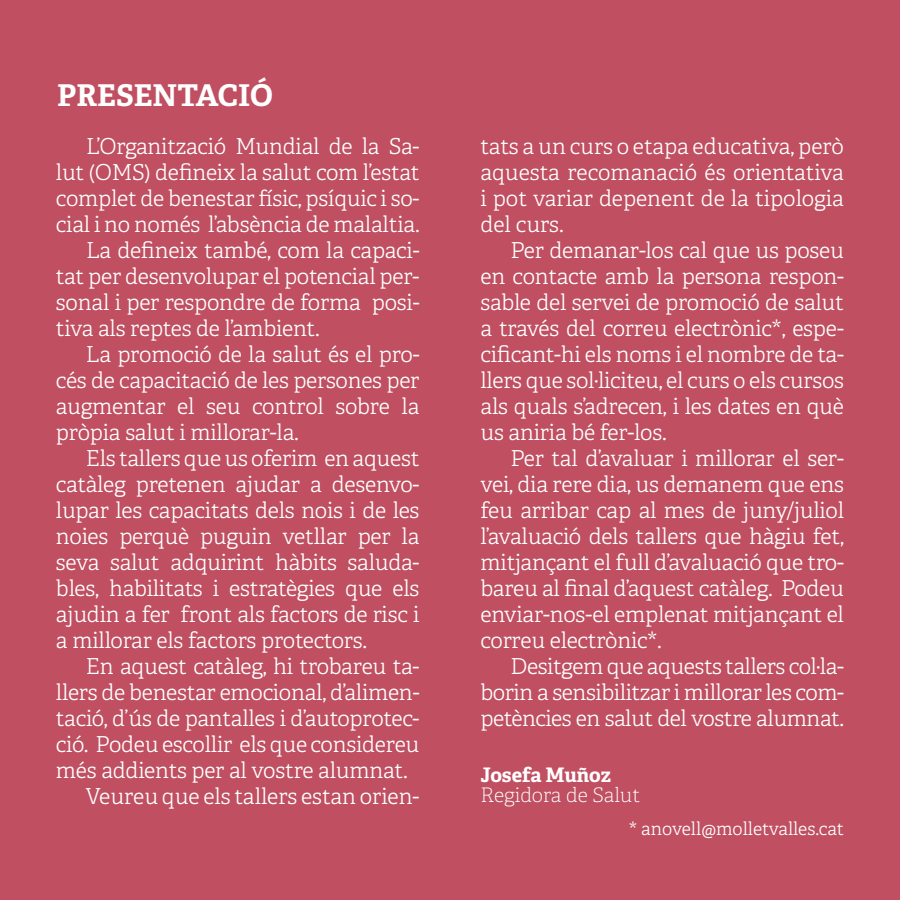
<style>
.page{position:relative;width:900px;height:900px;background:#fff}
.page>*{position:absolute;margin:0;border:0;box-sizing:border-box;transform-origin:0 0}
.t1{font:700 30px "Adelle PE";color:#fff}
.t2{font:22px/26px "Adelle PE Lt";letter-spacing:-.01em;color:#fff;text-align:justify}
.t3{font:20px "Adelle PE Th";letter-spacing:-.005em;color:#fff}
.t4{font:700 20px "Adelle PE";letter-spacing:-.005em;color:#fff}
.t5{font:18px "Adelle PE Lt";letter-spacing:-.005em;color:#fff}
</style>
<div class="page">
<div style="left:0;top:1px;width:899px;height:899px;background:#bf4f61"></div>
<h1 class="t1" style="left:57px;top:73px;width:217px">PRESENTACIÓ</h1>
<p class="t2" style="left:86px;top:133px;width:335px">L’Organització Mundial de la Sa-</p>
<p class="t2" style="left:56px;top:159px;width:365px">lut (OMS) defineix la salut com l’estat</p>
<p class="t2" style="left:56px;top:185px;width:365px">complet de benestar físic, psíquic i so-</p>
<p class="t2" style="left:56px;top:211px;width:365px">cial i no només l’absència de malaltia.</p>
<p class="t2" style="left:86px;top:237px;width:335px">La defineix també, com la capaci-</p>
<p class="t2" style="left:56px;top:263px;width:365px">tat per desenvolupar el potencial per-</p>
<p class="t2" style="left:56px;top:289px;width:365px">sonal i per respondre de forma posi-</p>
<p class="t2" style="left:56px;top:315px;width:265px">tiva als reptes de l’ambient.</p>
<p class="t2" style="left:86px;top:341px;width:335px">La promoció de la salut és el pro-</p>
<p class="t2" style="left:56px;top:367px;width:365px">cés de capacitació de les persones per</p>
<p class="t2" style="left:56px;top:393px;width:365px">augmentar el seu control sobre la</p>
<p class="t2" style="left:56px;top:419px;width:244px">pròpia salut i millorar-la.</p>
<p class="t2" style="left:86px;top:445px;width:335px">Els tallers que us oferim en aquest</p>
<p class="t2" style="left:56px;top:471px;width:365px">catàleg pretenen ajudar a desenvo-</p>
<p class="t2" style="left:56px;top:497px;width:365px">lupar les capacitats dels nois i de les</p>
<p class="t2" style="left:56px;top:523px;width:365px">noies perquè puguin vetllar per la</p>
<p class="t2" style="left:56px;top:549px;width:365px">seva salut adquirint hàbits saluda-</p>
<p class="t2" style="left:56px;top:575px;width:365px">bles, habilitats i estratègies que els</p>
<p class="t2" style="left:56px;top:601px;width:365px">ajudin a fer front als factors de risc i</p>
<p class="t2" style="left:56px;top:627px;width:313px">a millorar els factors protectors.</p>
<p class="t2" style="left:86px;top:653px;width:335px">En aquest catàleg, hi trobareu ta-</p>
<p class="t2" style="left:56px;top:679px;width:365px">llers de benestar emocional, d’alimen-</p>
<p class="t2" style="left:56px;top:705px;width:365px">tació, d’ús de pantalles i d’autoprotec-</p>
<p class="t2" style="left:56px;top:731px;width:365px">ció. Podeu escollir els que considereu</p>
<p class="t2" style="left:56px;top:757px;width:353px">més addients per al vostre alumnat.</p>
<p class="t2" style="left:86px;top:783px;width:335px">Veureu que els tallers estan orien-</p>
<p class="t2" style="left:481px;top:133px;width:365px">tats a un curs o etapa educativa, però aquesta recomanació és orientativa i pot variar depenent de la tipologia del curs.</p>
<p class="t2" style="left:481px;top:237px;width:365px;text-indent:30px">Per demanar-los cal que us poseu en contacte amb la persona respon&shy;sable del servei de promoció de salut a través del correu electrònic*, espe&shy;cificant-hi els noms i el nombre de ta&shy;llers que sol·liciteu, el curs o els cursos als quals s’adrecen, i les dates en què us aniria bé fer-los.</p>
<p class="t2" style="left:481px;top:445px;width:365px;text-indent:30px">Per tal d’avaluar i millorar el ser&shy;vei, dia rere dia, us demanem que ens feu arribar cap al mes de juny/juliol l’avaluació dels tallers que hàgiu fet, mitjançant el full d’avaluació que tro&shy;bareu al final d’aquest catàleg. Podeu enviar-nos-el emplenat mitjançant el correu electrònic*.</p>
<p class="t2" style="left:481px;top:653px;width:365px;text-indent:30px">Desitgem que aquests tallers col·la&shy;borin a sensibilitzar i millorar les com&shy;petències en salut del vostre alumnat.</p>
<p class="t4" style="left:480px;top:761px;width:132px">Josefa Muñoz</p>
<p class="t3" style="left:480px;top:781px;width:161px">Regidora de Salut</p>
<p class="t5" style="left:629px;top:815px;width:217px">* anovell@molletvalles.cat</p>
</div>
